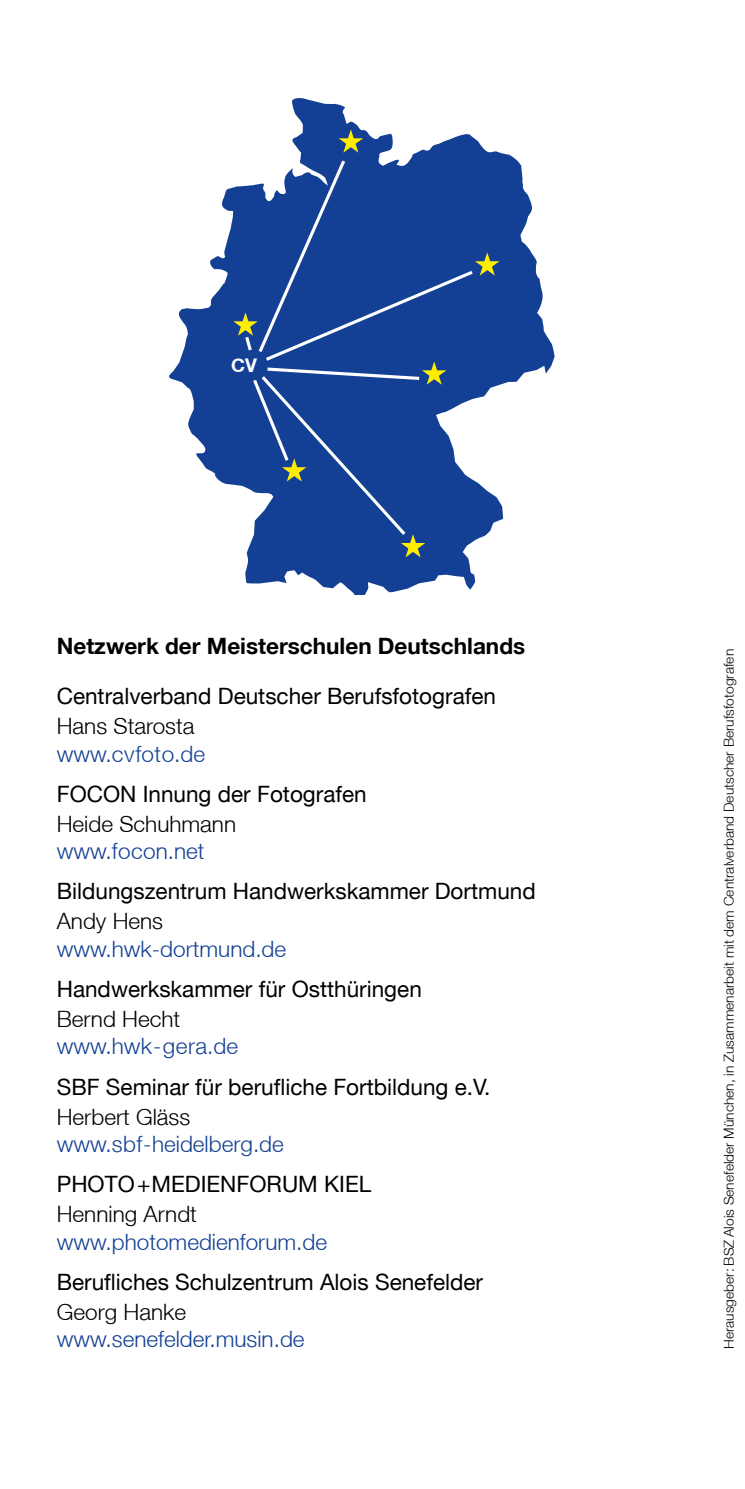
<style>
.page{position:relative;width:745px;height:1489px;background:#fff}
.page>*{position:absolute;margin:0;border:0;box-sizing:border-box;transform-origin:0 0}
.t1{font:22.5px "Helvetica Neue LT";color:#000}
.t2{font:300 22.5px "Helvetica Neue LT";color:#134094}
.t3{font:300 22.5px "Helvetica Neue LT";color:#000}
.t4{font:700 22.5px "Helvetica Neue LT";color:#000}
.t5{font:300 22.5px "Helvetica Neue LT";letter-spacing:.02em;color:#134094}
.t6{font:700 18.75px "Helvetica Neue CE";color:#fff}
.t7{font:300 13.75px "Helvetica Neue LT";color:#000}
</style>
<div class="page">
<svg style="left:169px;top:98px;width:385px;height:497px"></svg>
<svg style="left:233px;top:129px;width:266px;height:428px;background:#355ba0"></svg>
<p class="t6" style="left:231px;top:354px;width:27px">CV</p>
<p class="t4" style="left:57px;top:632px;width:469px">Netzwerk der Meisterschulen Deutschlands</p>
<p class="t1" style="left:57px;top:683px;width:440px">Centralverband Deutscher Berufsfotografen</p>
<p class="t3" style="left:57px;top:712px;width:139px">Hans Starosta</p>
<p class="t5" style="left:57px;top:740px;width:150px">www.cvfoto.de</p>
<p class="t1" style="left:57px;top:780px;width:311px">FOCON Innung der Fotografen</p>
<p class="t3" style="left:57px;top:810px;width:181px">Heide Schuhmann</p>
<p class="t2" style="left:57px;top:837px;width:149px">www.focon.net</p>
<p class="t1" style="left:57px;top:878px;width:480px">Bildungszentrum Handwerkskammer Dortmund</p>
<p class="t3" style="left:57px;top:907px;width:108px">Andy Hens</p>
<p class="t2" style="left:57px;top:935px;width:231px">www.hwk-dortmund.de</p>
<p class="t1" style="left:57px;top:975px;width:366px">Handwerkskammer für Ostthüringen</p>
<p class="t3" style="left:57px;top:1005px;width:125px">Bernd Hecht</p>
<p class="t2" style="left:57px;top:1032px;width:183px">www.hwk-gera.de</p>
<p class="t1" style="left:57px;top:1073px;width:434px">SBF Seminar für berufliche Fortbildung e.V.</p>
<p class="t3" style="left:57px;top:1102px;width:135px">Herbert Gläss</p>
<p class="t2" style="left:57px;top:1130px;width:228px">www.sbf-heidelberg.de</p>
<p class="t1" style="left:57px;top:1170px;width:316px">PHOTO+MEDIENFORUM KIEL</p>
<p class="t3" style="left:57px;top:1200px;width:142px">Henning Arndt</p>
<p class="t2" style="left:57px;top:1227px;width:272px">www.photomedienforum.de</p>
<p class="t1" style="left:57px;top:1267px;width:427px">Berufliches Schulzentrum Alois Senefelder</p>
<p class="t3" style="left:57px;top:1297px;width:131px">Georg Hanke</p>
<p class="t2" style="left:57px;top:1325px;width:249px">www.senefelder.musin.de</p>
<p class="t7" style="left:720px;top:1348px;width:701px;rotate:-90deg">Herausgeber: BSZ Alois Senefelder München, in Zusammenarbeit mit dem Centralverband Deutscher Berufsfotografen</p>
</div>
